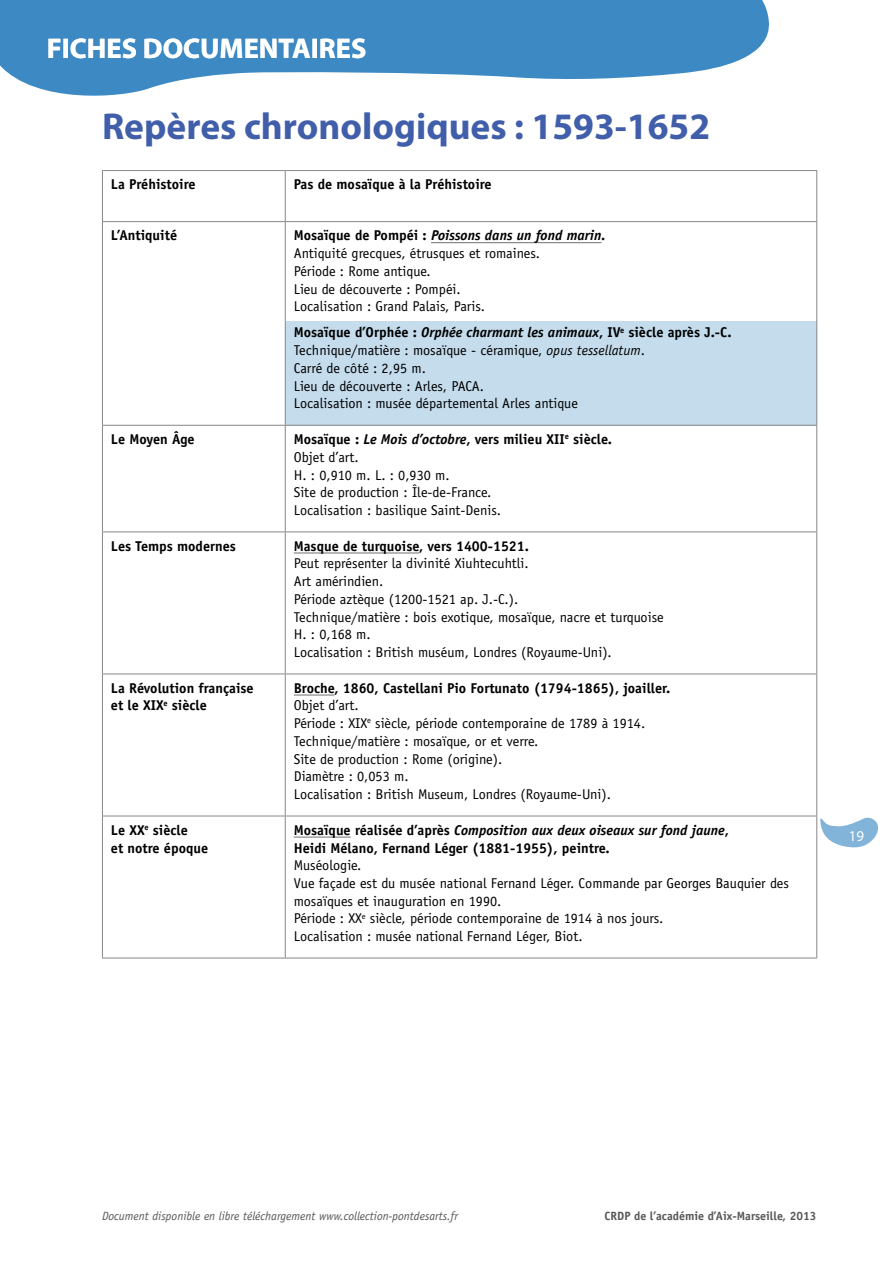
<style>
.page{position:relative;width:893px;height:1263px;background:#fff}
.page>*{position:absolute;margin:0;border:0;box-sizing:border-box;transform-origin:0 0}
.t1{font:700 37.5px "Myriad Pro";color:#405ea9}
.t2{font:700 28.5px "Myriad Pro";color:#fff}
.t3{font:15px "Myriad Pro";color:#fff}
.t4{font:14.25px/17.7px "Officina Sans Std";color:#000}
.t5{font:700 14.25px/17.7px "Officina Sans Std";color:#000}
.t6{font:italic 12px "Officina Sans Std";color:#575756}
.t7{font:700 12px "Officina Sans Std";color:#575756}
.s1{font-weight:700}
.s2{font-weight:700;font-style:italic}
.s3{font-style:italic}
</style>
<div class="page">
<svg style="left:820px;top:817px;width:59px;height:31px"></svg>
<svg style="left:0;top:0;width:769px;height:96px;fill:#3c89c4"></svg>
<div style="left:285px;top:321px;width:532px;height:104px;background:#c5dced"></div>
<hr style="left:102px;top:170px;width:183px;height:1px;background:#878787">
<hr style="left:102px;top:171px;width:1px;height:50px;background:#878787">
<hr style="left:285px;top:170px;width:532px;height:1px;background:#878787">
<hr style="left:285px;top:171px;width:1px;height:50px;background:#878787">
<hr style="left:816px;top:171px;width:1px;height:50px;background:#878787">
<hr style="left:102px;top:221px;width:183px;height:1px;background:#878787">
<hr style="left:102px;top:222px;width:1px;height:203px;background:#878787">
<hr style="left:285px;top:221px;width:532px;height:1px;background:#878787">
<hr style="left:285px;top:222px;width:1px;height:203px;background:#878787">
<hr style="left:816px;top:222px;width:1px;height:203px;background:#878787">
<hr style="left:102px;top:425px;width:183px;height:1px;background:#878787">
<hr style="left:102px;top:426px;width:1px;height:105px;background:#878787">
<hr style="left:285px;top:425px;width:532px;height:1px;background:#878787">
<hr style="left:285px;top:426px;width:1px;height:105px;background:#878787">
<hr style="left:816px;top:426px;width:1px;height:105px;background:#878787">
<hr style="left:102px;top:531px;width:183px;height:1px;background:#878787">
<hr style="left:102px;top:532px;width:1px;height:142px;background:#878787">
<hr style="left:285px;top:531px;width:532px;height:1px;background:#878787">
<hr style="left:285px;top:532px;width:1px;height:142px;background:#878787">
<hr style="left:816px;top:532px;width:1px;height:142px;background:#878787">
<hr style="left:102px;top:674px;width:183px;height:1px;background:#878787">
<hr style="left:102px;top:674px;width:1px;height:142px;background:#878787">
<hr style="left:285px;top:674px;width:532px;height:1px;background:#878787">
<hr style="left:285px;top:674px;width:1px;height:142px;background:#878787">
<hr style="left:816px;top:674px;width:1px;height:142px;background:#878787">
<hr style="left:102px;top:816px;width:183px;height:1px;background:#878787">
<hr style="left:102px;top:816px;width:1px;height:142px;background:#878787">
<hr style="left:285px;top:816px;width:532px;height:1px;background:#878787">
<hr style="left:285px;top:816px;width:1px;height:142px;background:#878787">
<hr style="left:816px;top:816px;width:1px;height:142px;background:#878787">
<hr style="left:102px;top:958px;width:183px;height:1px;background:#878787">
<hr style="left:285px;top:958px;width:532px;height:1px;background:#878787">
<hr style="left:431px;top:242px;width:171px;height:1px;background:#706f6f">
<hr style="left:294px;top:553px;width:125px;height:1px;background:#706f6f">
<hr style="left:294px;top:695px;width:40px;height:1px;background:#706f6f">
<hr style="left:294px;top:837px;width:57px;height:1px;background:#706f6f">
<h2 class="t2" style="left:47px;top:30px;width:321px">FICHES DOCUMENTAIRES</h2>
<h1 class="t1" style="left:102px;top:102px;width:610px">Repères chronologiques : 1593-1652</h1>
<p class="t5" style="left:111px;top:176px;width:86px">La Préhistoire</p>
<p class="t5" style="left:294px;top:176px;width:199px">Pas de mosaïque à la Préhistoire</p>
<p class="t5" style="left:111px;top:227px;width:68px">L’Antiquité</p>
<p class="t4" style="left:294px;top:227px;width:314px"><span class="s1">Mosaïque de Pompéi :</span> <span class="s2">Poissons dans un fond marin.<br></span>Antiquité grecques, étrusques et romaines.<br>Période : Rome antique.<br>Lieu de découverte : Pompéi.<br>Localisation : Grand Palais, Paris.</p>
<p class="t4" style="left:294px;top:324px;width:439px"><span class="s1">Mosaïque d’Orphée :</span> <span class="s2">Orphée charmant les animaux</span><span class="s1">, IV</span><sup>e</sup> <span class="s1">siècle après J.-C.<br></span>Technique/matière : mosaïque - céramique, <span class="s3">opus tessellatum</span>.<br>Carré de côté : 2,95 m.<br>Lieu de découverte : Arles, PACA.<br>Localisation : musée départemental Arles antique</p>
<p class="t5" style="left:111px;top:430px;width:85px">Le Moyen Âge</p>
<p class="t4" style="left:294px;top:430px;width:320px"><span class="s1">Mosaïque :</span> <span class="s2">Le Mois d’octobre</span><span class="s1">, vers milieu XII</span><sup>e</sup> <span class="s1">siècle.<br></span>Objet d’art.<br>H. : 0,910 m. L. : 0,930 m.<br>Site de production : Île-de-France.<br>Localisation : basilique Saint-Denis.</p>
<p class="t5" style="left:111px;top:537px;width:127px">Les Temps modernes</p>
<p class="t5" style="left:294px;top:537px;width:237px">Masque de turquoise, vers 1400-1521.</p>
<p class="t4" style="left:294px;top:555px;width:372px">Peut représenter la divinité Xiuhtecuhtli.<br>Art amérindien.<br>Période aztèque (1200-1521 ap. J.-C.).<br>Technique/matière : bois exotique, mosaïque, nacre et turquoise H. : 0,168 m.<br>Localisation : British muséum, Londres (Royaume-Uni).</p>
<p class="t5" style="left:111px;top:679px;width:144px">La Révolution française et le XIX<sup>e</sup> siècle</p>
<p class="t5" style="left:294px;top:679px;width:378px">Broche, 1860, Castellani Pio Fortunato (1794-1865), joailler.</p>
<p class="t4" style="left:294px;top:697px;width:353px">Objet d’art.<br>Période : XIX<sup>e</sup> siècle, période contemporaine de 1789 à 1914.<br>Technique/matière : mosaïque, or et verre.<br>Site de production : Rome (origine).<br>Diamètre : 0,053 m.<br>Localisation : British Museum, Londres (Royaume-Uni).</p>
<p class="t5" style="left:111px;top:821px;width:99px">Le XX<sup>e</sup> siècle<br>et notre époque</p>
<p class="t5" style="left:294px;top:821px;width:437px">Mosaïque réalisée d’après <span class="s3">Composition aux deux oiseaux sur fond jaune</span>,<br>Heidi Mélano, Fernand Léger (1881-1955), peintre.</p>
<p class="t4" style="left:294px;top:856px;width:497px">Muséologie.<br>Vue façade est du musée national Fernand Léger. Commande par Georges Bauquier des mosaïques et inauguration en 1990.<br>Période : XX<sup>e</sup> siècle, période contemporaine de 1914 à nos jours.<br>Localisation : musée national Fernand Léger, Biot.</p>
<p class="t3" style="left:849px;top:827px;width:17px">19</p>
<p class="t6" style="left:102px;top:1208px;width:357px">Document disponible en libre téléchargement www.collection-pontdesarts.fr</p>
<p class="t7" style="left:605px;top:1208px;width:213px">CRDP de l’académie d’Aix-Marseille, 2013</p>
</div>
